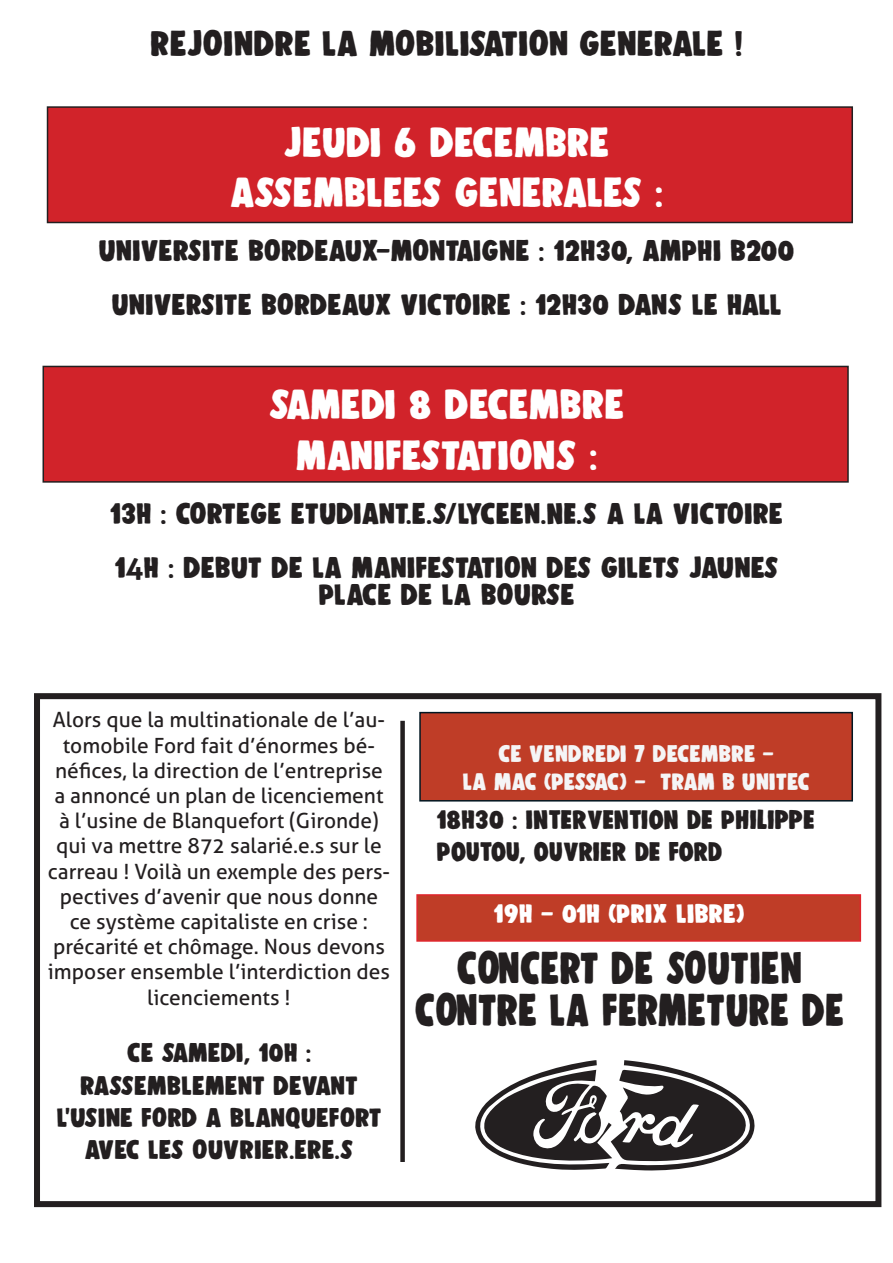
<style>
.page{position:relative;width:893px;height:1263px;background:#fff}
.page>*{position:absolute;margin:0;border:0;box-sizing:border-box;transform-origin:0 0}
.t1{font:45.9px/42.6px "DK Display Patrol";color:#231f20;text-align:center;scale:.88 1}
.t2{font:42px "DK Display Patrol";color:#fff}
.t3{font:36px "DK Display Patrol";color:#231f20}
.t4{font:30px "DK Display Patrol";color:#231f20}
.t5{font:27px/32.4px "DK Display Patrol";color:#231f20}
.t6{font:27px "DK Display Patrol";color:#fff}
.t7{font:24px "DK Display Patrol";letter-spacing:-.02em;color:#f5f5f6}
.t8{font:24px "DK Display Patrol";color:#f5f5f6}
.t9{font:21px/25.2px "Aller";color:#231f20;text-align:center}
.s1{font-family:"Aller";font-weight:700}
</style>
<div class="page">
<div style="left:416px;top:894px;width:445px;height:48px;background:#bf3d27;border:2px solid #e0242b"></div>
<div style="left:420px;top:713px;width:432px;height:88px;background:#bf3d27"></div>
<div style="left:419px;top:712px;width:434px;height:89px;border:2px solid #011722"></div>
<svg style="left:475px;top:1060px;width:280px;height:111px"></svg>
<div style="left:34px;top:693px;width:847px;height:514px;border:6px solid #231f20"></div>
<div style="left:400px;top:721px;width:5px;height:441px;background:#231f20"></div>
<div style="left:48px;top:107px;width:804px;height:115px;background:#d1232a"></div>
<div style="left:47px;top:106px;width:806px;height:117px;border:2px solid #231f20"></div>
<div style="left:43px;top:366px;width:805px;height:116px;background:#d1232a"></div>
<div style="left:43px;top:366px;width:806px;height:117px;border:2px solid #231f20"></div>
<p class="t3" style="left:150px;top:22px;width:594px">REJOINDRE LA MOBILISATION GENERALE !</p>
<p class="t2" style="left:284px;top:118px;width:327px">JEUDI 6 DECEMBRE</p>
<p class="t2" style="left:230px;top:168px;width:435px">ASSEMBLEES GENERALES :</p>
<p class="t4" style="left:98px;top:233px;width:698px">UNIVERSITE BORDEAUX-MONTAIGNE : 12H30, AMPHI B200</p>
<p class="t4" style="left:111px;top:287px;width:672px">UNIVERSITE BORDEAUX VICTOIRE : 12H30 DANS LE HALL</p>
<p class="t2" style="left:269px;top:380px;width:357px">SAMEDI 8 DECEMBRE</p>
<p class="t2" style="left:295px;top:431px;width:304px">MANIFESTATIONS :</p>
<p class="t4" style="left:110px;top:496px;width:675px">13H : CORTEGE ETUDIANT.E.S/LYCEEN.NE.S A LA VICTOIRE</p>
<p class="t4" style="left:114px;top:550px;width:666px">1<span class="s1">4</span>H : DEBUT DE LA MANIFESTATION DES GILETS JAUNES</p>
<p class="t4" style="left:318px;top:577px;width:258px">PLACE DE LA BOURSE</p>
<p class="t9" style="left:48px;top:707px;width:344px">Alors que la multinationale de l’au&shy;tomobile Ford fait d’énormes bé&shy;néfices, la direction de l’entreprise a annoncé un plan de licenciement à l’usine de Blanquefort (Gironde) qui va mettre 872 salarié.e.s sur le carreau ! Voilà un exemple des pers&shy;pectives d’avenir que nous donne ce système capitaliste en crise : précarité et chômage. Nous devons imposer ensemble l’interdiction des licenciements !</p>
<p class="t5" style="left:127px;top:1036px;width:186px">CE SAMEDI, 10H :</p>
<p class="t5" style="left:56px;top:1069px;width:327px;text-align:center">RASSEMBLEMENT DEVANT<br>L'USINE FORD A BLANQUEFORT<br>AVEC LES OUVRIER.ERE.S</p>
<p class="t8" style="left:498px;top:739px;width:277px">CE VENDREDI 7 DECEMBRE -</p>
<p class="t7" style="left:462px;top:768px;width:349px">LA MAC (PESSAC) - TRAM B UNITEC</p>
<p class="t5" style="left:436px;top:803px;width:380px">18H30 : INTERVENTION DE PHILIPPE<br>POUTOU, OUVRIER DE FORD</p>
<p class="t6" style="left:494px;top:898px;width:253px">19H - 01H (PRIX LIBRE)</p>
<h1 class="t1" style="left:414px;top:946px;width:490px">CONCERT DE SOUTIEN<br>CONTRE LA FERMETURE DE</h1>
</div>
